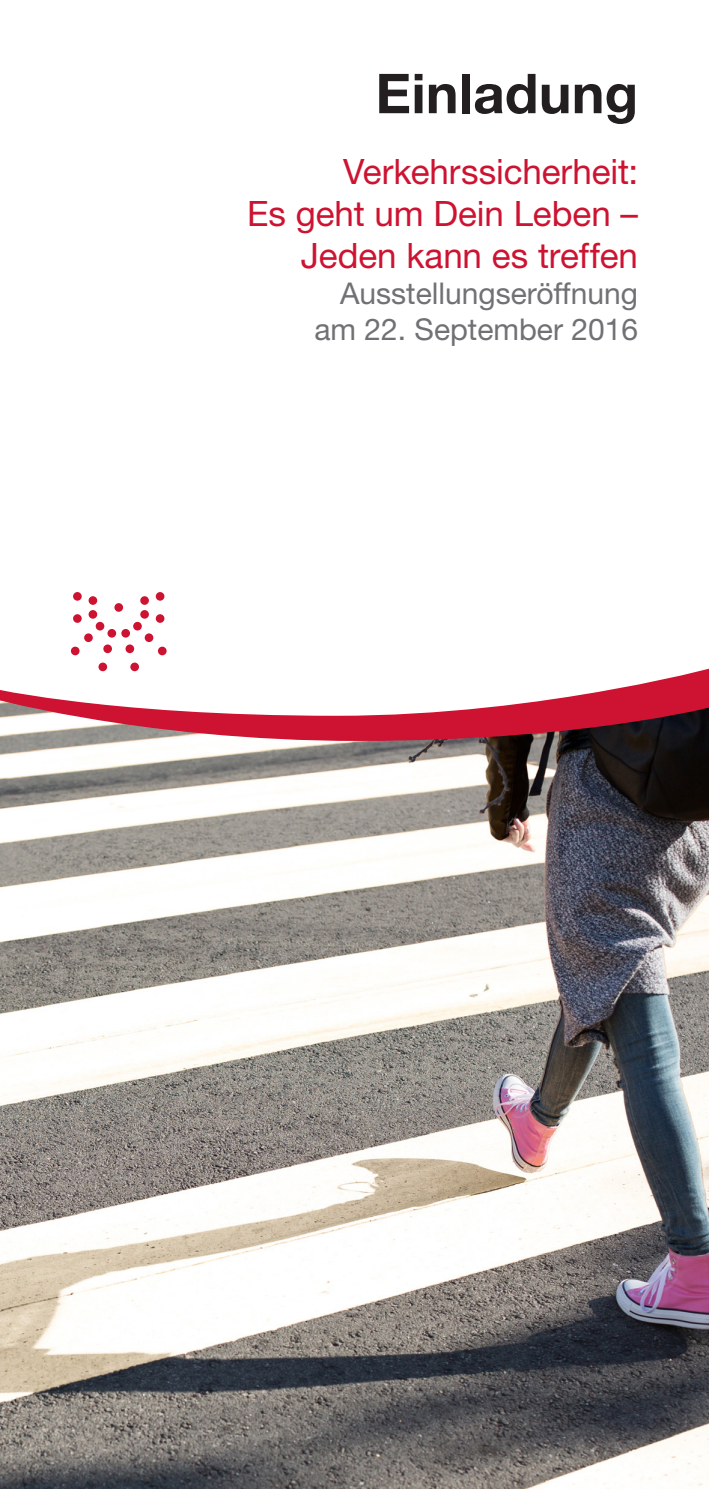
<style>
.page{position:relative;width:709px;height:1489px;background:#fff}
.page>*{position:absolute;margin:0;border:0;box-sizing:border-box;transform-origin:0 0}
.t1{font:700 55px "Helvetica Neue LT Std";letter-spacing:.005em;color:#231f20}
.t2{font:35px/42px "Helvetica Neue LT Std";letter-spacing:-.005em;color:#cd1331;text-align:right}
.t3{font:30px/36px "Helvetica Neue LT Std";color:#717074;text-align:right}
</style>
<div class="page">
<img style="left:0;top:741px;width:709px;height:747px">
<svg style="left:0;top:666px;width:709px;height:75px"></svg>
<div style="left:114px;top:603px;width:9px;height:8px;background:#cd1331;border-radius:50%"></div>
<div style="left:73px;top:592px;width:9px;height:8px;background:#cd1331;border-radius:50%"></div>
<div style="left:89px;top:596px;width:8px;height:9px;background:#cd1331;border-radius:50%"></div>
<div style="left:156px;top:592px;width:8px;height:8px;background:#cd1331;border-radius:50%"></div>
<div style="left:140px;top:596px;width:9px;height:9px;background:#cd1331;border-radius:50%"></div>
<div style="left:133px;top:622px;width:9px;height:8px;background:#cd1331;border-radius:50%"></div>
<div style="left:96px;top:622px;width:8px;height:8px;background:#cd1331;border-radius:50%"></div>
<div style="left:140px;top:610px;width:9px;height:8px;background:#cd1331;border-radius:50%"></div>
<div style="left:89px;top:610px;width:8px;height:8px;background:#cd1331;border-radius:50%"></div>
<div style="left:73px;top:614px;width:9px;height:9px;background:#cd1331;border-radius:50%"></div>
<div style="left:156px;top:614px;width:8px;height:9px;background:#cd1331;border-radius:50%"></div>
<div style="left:84px;top:633px;width:9px;height:9px;background:#cd1331;border-radius:50%"></div>
<div style="left:145px;top:633px;width:8px;height:9px;background:#cd1331;border-radius:50%"></div>
<div style="left:107px;top:629px;width:9px;height:8px;background:#cd1331;border-radius:50%"></div>
<div style="left:103px;top:644px;width:9px;height:9px;background:#cd1331;border-radius:50%"></div>
<div style="left:125px;top:644px;width:9px;height:9px;background:#cd1331;border-radius:50%"></div>
<div style="left:121px;top:629px;width:9px;height:8px;background:#cd1331;border-radius:50%"></div>
<div style="left:71px;top:646px;width:9px;height:9px;background:#cd1331;border-radius:50%"></div>
<div style="left:158px;top:646px;width:9px;height:9px;background:#cd1331;border-radius:50%"></div>
<div style="left:98px;top:662px;width:9px;height:9px;background:#cd1331;border-radius:50%"></div>
<div style="left:130px;top:662px;width:9px;height:9px;background:#cd1331;border-radius:50%"></div>
<h1 class="t1" style="left:375px;top:60px;width:264px">Einladung</h1>
<p class="t2" style="left:247px;top:150px;width:392px">Verkehrssicherheit:<br>Es geht um Dein Leben –<br>Jeden kann es treffen</p>
<p class="t3" style="left:314px;top:274px;width:325px">Ausstellungseröffnung am 22. September 2016</p>
</div>
